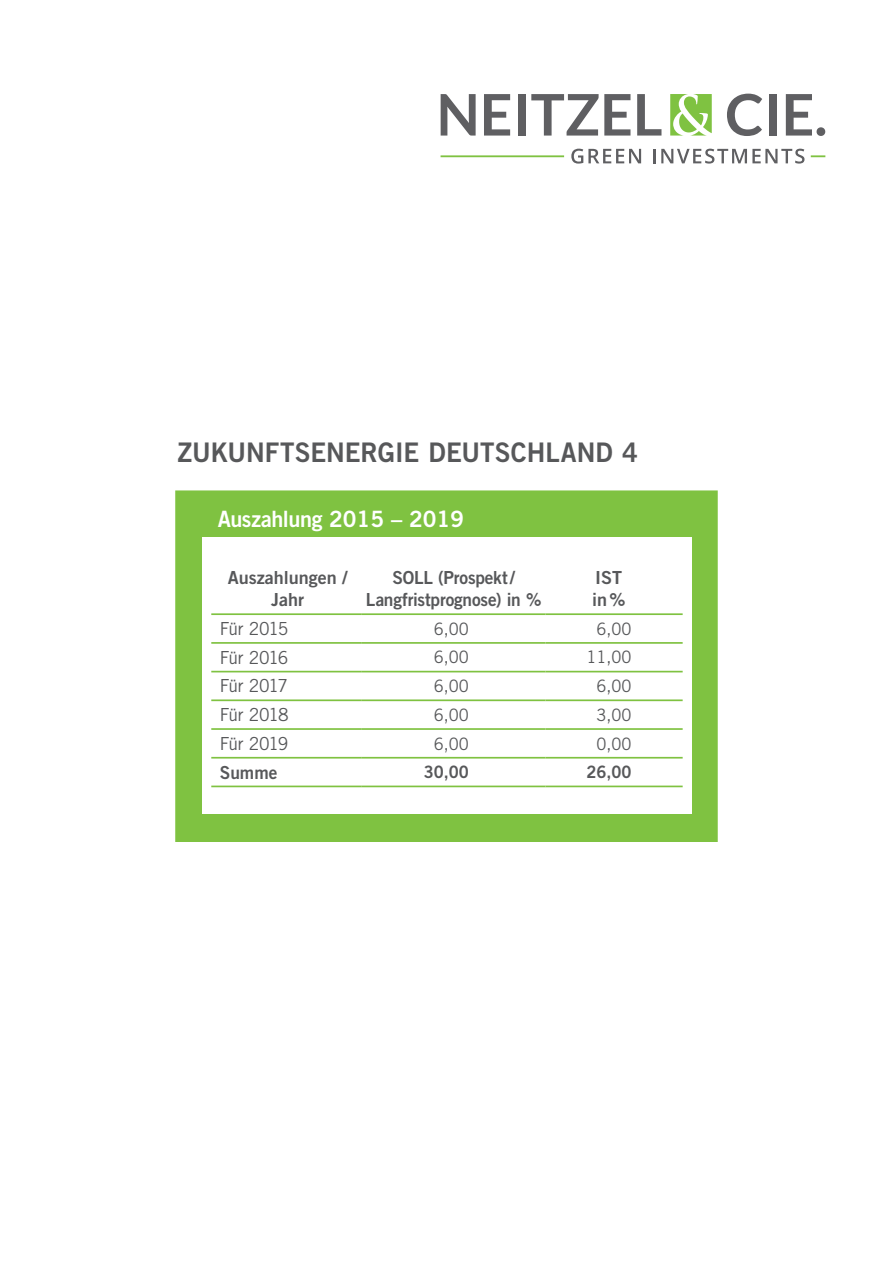
<style>
.page{position:relative;width:893px;height:1263px;background:#fff}
.page>*{position:absolute;margin:0;border:0;box-sizing:border-box;transform-origin:0 0}
.t1{font:27px "Trade Gothic LT Pro Bd 2";color:#57585a;scale:.96 1}
.t2{font:22.5px "Trade Gothic LT Pro Bd 2";letter-spacing:-.005em;color:#fff;scale:.96 1}
.t3{font:18px/21.6px "Trade Gothic LT Pro Bd 2";color:#57585a;text-align:center;scale:.96 1}
.t4{font:18px "Trade Gothic LT Pro";letter-spacing:-.05em;color:#57585a;scale:.96 1}
.t5{font:18px/21.6px "Trade Gothic LT Pro Bd 2";color:#57585a;text-align:center}
.t6{font:17.1px "Trade Gothic LT Pro";color:#57585a;scale:.96 1}
.t7{font:17.1px "Trade Gothic LT Pro Bd 2";color:#57585a;scale:.96 1}
</style>
<div class="page">
<svg style="left:441px;top:94px;width:35px;height:42px"></svg>
<svg style="left:484px;top:94px;width:26px;height:42px"></svg>
<div style="left:518px;top:94px;width:7px;height:42px;background:#5f5f62"></div>
<svg style="left:531px;top:94px;width:99px;height:42px"></svg>
<svg style="left:637px;top:94px;width:24px;height:42px"></svg>
<svg style="left:727px;top:94px;width:35px;height:42px"></svg>
<div style="left:769px;top:94px;width:7px;height:42px;background:#5f5f62"></div>
<svg style="left:786px;top:94px;width:39px;height:42px"></svg>
<svg style="left:670px;top:94px;width:42px;height:42px"></svg>
<svg style="left:571px;top:149px;width:70px;height:15px"></svg>
<hr style="left:653px;top:149px;width:3px;height:14px;background:#5f5f62">
<svg style="left:661px;top:149px;width:143px;height:15px"></svg>
<hr style="left:441px;top:155px;width:123px;height:2px;background:#7fc241">
<svg style="left:811px;top:155px;width:14px;height:2px"></svg>
<div style="left:175px;top:490px;width:543px;height:352px;background:#7fc241"></div>
<div style="left:202px;top:537px;width:490px;height:277px;background:#fff"></div>
<hr style="left:211px;top:613px;width:151px;height:2px;background:#7fc241">
<hr style="left:362px;top:613px;width:183px;height:2px;background:#7fc241">
<hr style="left:545px;top:613px;width:138px;height:2px;background:#7fc241">
<hr style="left:211px;top:642px;width:151px;height:2px;background:#7fc241">
<hr style="left:362px;top:642px;width:183px;height:2px;background:#7fc241">
<hr style="left:545px;top:642px;width:138px;height:2px;background:#7fc241">
<hr style="left:211px;top:671px;width:151px;height:1px;background:#7fc241">
<hr style="left:362px;top:671px;width:183px;height:1px;background:#7fc241">
<hr style="left:545px;top:671px;width:138px;height:1px;background:#7fc241">
<hr style="left:211px;top:699px;width:151px;height:2px;background:#7fc241">
<hr style="left:362px;top:699px;width:183px;height:2px;background:#7fc241">
<hr style="left:545px;top:699px;width:138px;height:2px;background:#7fc241">
<hr style="left:211px;top:728px;width:151px;height:2px;background:#7fc241">
<hr style="left:362px;top:728px;width:183px;height:2px;background:#7fc241">
<hr style="left:545px;top:728px;width:138px;height:2px;background:#7fc241">
<hr style="left:211px;top:757px;width:151px;height:1px;background:#7fc241">
<hr style="left:362px;top:757px;width:183px;height:1px;background:#7fc241">
<hr style="left:545px;top:757px;width:138px;height:1px;background:#7fc241">
<hr style="left:211px;top:785px;width:151px;height:2px;background:#7fc241">
<hr style="left:362px;top:785px;width:183px;height:2px;background:#7fc241">
<hr style="left:545px;top:785px;width:138px;height:2px;background:#7fc241">
<h1 class="t1" style="left:178px;top:436px;width:481px">ZUKUNFTSENERGIE DEUTSCHLAND 4</h1>
<h2 class="t2" style="left:218px;top:505px;width:258px">Auszahlung 2015 – 2019</h2>
<p class="t5" style="left:228px;top:567px;width:121px">Auszahlungen /<br>Jahr</p>
<p class="t3" style="left:366px;top:567px;width:184px">SOLL (Prospekt/<br>Langfristprognose) in %</p>
<p class="t5" style="left:592px;top:567px;width:35px;text-align:left">IST in%</p>
<p class="t4" style="left:220px;top:618px;width:73px">Für 2015</p>
<p class="t6" style="left:434px;top:618px;width:38px">6,00</p>
<p class="t6" style="left:596px;top:618px;width:38px">6,00</p>
<p class="t4" style="left:220px;top:646px;width:73px">Für 2016</p>
<p class="t6" style="left:434px;top:647px;width:38px">6,00</p>
<p class="t6" style="left:586px;top:647px;width:49px">11,00</p>
<p class="t4" style="left:220px;top:675px;width:73px">Für 2017</p>
<p class="t6" style="left:434px;top:676px;width:38px">6,00</p>
<p class="t6" style="left:596px;top:676px;width:38px">6,00</p>
<p class="t4" style="left:220px;top:704px;width:73px">Für 2018</p>
<p class="t6" style="left:434px;top:704px;width:38px">6,00</p>
<p class="t6" style="left:596px;top:704px;width:38px">3,00</p>
<p class="t4" style="left:220px;top:733px;width:73px">Für 2019</p>
<p class="t6" style="left:434px;top:733px;width:38px">6,00</p>
<p class="t6" style="left:596px;top:733px;width:38px">0,00</p>
<p class="t3" style="left:220px;top:761px;width:61px">Summe</p>
<p class="t7" style="left:424px;top:761px;width:49px">30,00</p>
<p class="t7" style="left:586px;top:761px;width:49px">26,00</p>
</div>
